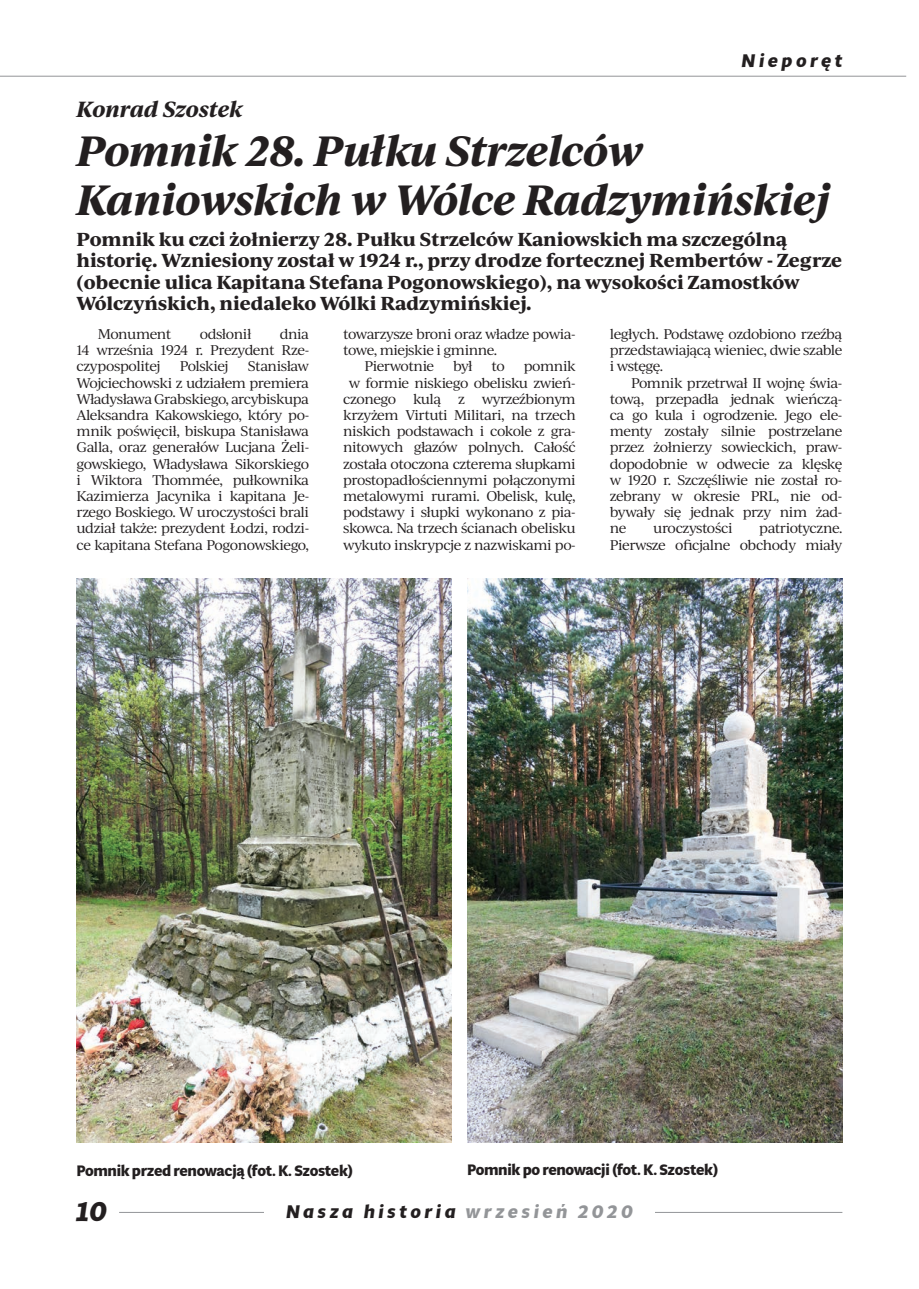
<style>
.page{position:relative;width:919px;height:1289px;background:#fff}
.page>*{position:absolute;margin:0;border:0;box-sizing:border-box;transform-origin:0 0}
.t1{font:italic 700 40.5px/48.6px "Ivy Journal";letter-spacing:-.02em;color:#231f20}
.t2{font:italic 700 27px "Multi Display";color:#231f20}
.t3{font:italic 700 21px "Ivy Journal";letter-spacing:-.01em;color:#231f20}
.t4{font:700 18px/21.6px "Ivy Journal";color:#231f20}
.t5{font:italic 700 18px "Multi Display";letter-spacing:.2em;color:#231f20}
.t6{font:700 15px "Multi Display";letter-spacing:-.02em;color:#231f20}
.t7{font:13.5px/16.2px "Ivy Journal";letter-spacing:-.04em;color:#231f20;text-align:justify}
.s1{color:#939598}
</style>
<div class="page">
<hr style="left:119px;top:1211px;width:723px;height:1px;background:#939598">
<div style="left:264px;top:1195px;width:390px;height:31px;background:#fff"></div>
<hr style="left:0;top:76px;width:906px;height:1px;background:#939598">
<img style="left:77px;top:578px;width:374px;height:564px">
<img style="left:467px;top:578px;width:375px;height:564px">
<h3 class="t5" style="left:741px;top:49px;width:102px">Nieporęt</h3>
<h3 class="t3" style="left:77px;top:93px;width:168px">Konrad Szostek</h3>
<h1 class="t1" style="left:77px;top:125px;width:762px">Pomnik 28. Pułku Strzelców<br>Kaniowskich w Wólce Radzymińskiej</h1>
<p class="t4" style="left:77px;top:227px;width:767px">Pomnik ku czci żołnierzy 28. Pułku Strzelców Kaniowskich ma szczególną historię. Wzniesiony został w 1924 r., przy drodze fortecznej Rembertów - Zegrze (obecnie ulica Kapitana Stefana Pogonowskiego), na wysokości Zamostków Wólczyńskich, niedaleko Wólki Radzymińskiej.</p>
<p class="t7" style="left:98px;top:325px;width:75px">Monument</p>
<p class="t7" style="left:200px;top:325px;width:53px">odsłonił</p>
<p class="t7" style="left:609px;top:325px;width:234px">ległych. Podstawę ozdobiono rzeźbą przedstawiającą wieniec, dwie szable i wstęgę.</p>
<p class="t7" style="left:609px;top:374px;width:234px;text-indent:21px">Pomnik przetrwał II wojnę świa&shy;tową, przepadła jednak wieńczą&shy;ca go kula i ogrodzenie. Jego ele&shy;menty zostały silnie postrzelane przez żołnierzy sowieckich, praw&shy;dopodobnie w odwecie za klęskę w 1920 r. Szczęśliwie nie został ro&shy;zebrany w okresie PRL, nie od&shy;bywały się jednak przy nim żad&shy;ne</p>
<p class="t7" style="left:77px;top:325px;width:234px;text-indent:203px">dnia 14 września 1924 r. Prezydent Rze&shy;czypospolitej</p>
<p class="t7" style="left:343px;top:325px;width:234px">towarzysze broni oraz władze powia-</p>
<p class="t7" style="left:343px;top:341px;width:156px">towe, miejskie i gminne.</p>
<p class="t7" style="left:364px;top:357px;width:71px">Pierwotnie</p>
<p class="t7" style="left:453px;top:357px;width:21px">był</p>
<p class="t7" style="left:491px;top:357px;width:15px">to</p>
<p class="t7" style="left:77px;top:357px;width:234px;text-indent:171px">Stanisław Wojciechowski z udziałem premiera Władysława Grabskiego, arcybiskupa Aleksandra Kakowskiego, który po&shy;mnik poświęcił, biskupa Stanisława Galla, oraz generałów Lucjana Żeli&shy;gowskiego, Władysława Sikorskiego i Wiktora Thommée, pułkownika Kazimierza Jacynika i kapitana Je&shy;rzego Boskiego. W uroczystości brali udział także: prezydent Łodzi, rodzi&shy;ce kapitana Stefana Pogonowskiego,</p>
<p class="t7" style="left:180px;top:357px;width:50px">Polskiej</p>
<p class="t7" style="left:343px;top:357px;width:234px;text-align:right">pomnik<br>w formie niskiego obelisku zwień&shy;czonego kulą z wyrzeźbionym krzyżem Virtuti Militari, na trzech niskich podstawach i cokole z gra&shy;nitowych głazów polnych. Całość została otoczona czterema słupkami prostopadłościennymi połączonymi metalowymi rurami. Obelisk, kulę, podstawy i słupki wykonano z pia&shy;skowca. Na trzech ścianach obelisku wykuto inskrypcje z nazwiskami po-</p>
<p class="t7" style="left:653px;top:519px;width:81px">uroczystości</p>
<p class="t7" style="left:609px;top:519px;width:234px;text-align:right">patriotyczne.<br>Pierwsze oficjalne obchody miały</p>
<p class="t6" style="left:77px;top:1159px;width:278px">Pomnik przed renowacją (fot. K. Szostek)</p>
<p class="t6" style="left:467px;top:1159px;width:252px">Pomnik po renowacji (fot. K. Szostek)</p>
<h2 class="t2" style="left:77px;top:1192px;width:32px">10</h2>
<h3 class="t5" style="left:286px;top:1198px;width:348px">Nasza historia <span class="s1">wrzesień 2020</span></h3>
</div>
